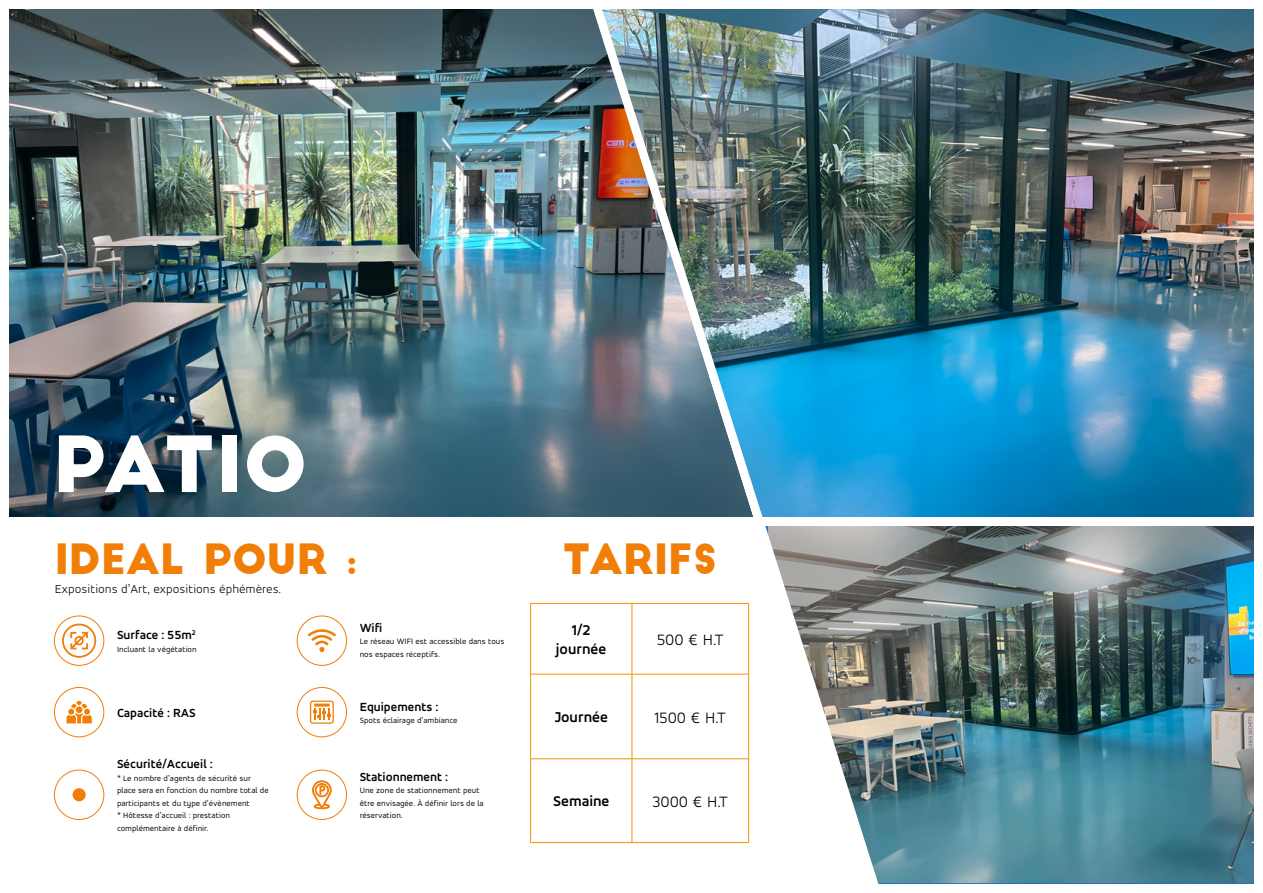
<style>
.page{position:relative;width:1263px;height:893px;background:#fff}
.page>*{position:absolute;margin:0;border:0;box-sizing:border-box;transform-origin:0 0}
.t1{font:75.45px "Big John";letter-spacing:-.02em;color:#fff}
.t2{font:40.8px "Big John";color:#f07e07}
.t3{font:300 16.5px "Accord Alternate";color:#000}
.t4{font:700 15.15px/19.5px "Accord Alternate";color:#000;text-align:center}
.t5{font:700 12.6px "Accord Alternate";color:#000}
.t6{font:300 12.6px "Accord Alternate";color:#000}
.t7{font:8.4px/12.6px "Accord Alternate";color:#000}
</style>
<div class="page">
<img style="left:9px;top:9px;width:581px;height:508px">
<div style="left:54px;top:687px;width:50px;height:50px;border:1px solid #f07e07;border-radius:50%"></div>
<div style="left:297px;top:687px;width:50px;height:50px;border:1px solid #f07e07;border-radius:50%"></div>
<svg style="left:67px;top:701px;width:25px;height:22px"></svg>
<svg style="left:310px;top:701px;width:24px;height:23px"></svg>
<hr style="left:314px;top:704px;width:16px;height:3px;background:#f07e07">
<hr style="left:530px;top:603px;width:102px;height:1px;background:#f39200">
<hr style="left:531px;top:674px;width:101px;height:1px;background:#f39200">
<hr style="left:531px;top:758px;width:101px;height:1px;background:#f39200">
<hr style="left:530px;top:842px;width:102px;height:1px;background:#f39200">
<hr style="left:530px;top:604px;width:1px;height:70px;background:#f39200">
<hr style="left:530px;top:674px;width:1px;height:85px;background:#f39200">
<hr style="left:530px;top:759px;width:1px;height:83px;background:#f39200">
<div style="left:54px;top:615px;width:50px;height:51px;border:1px solid #f07e07;border-radius:50%"></div>
<svg style="left:61px;top:623px;width:36px;height:36px"></svg>
<div style="left:297px;top:615px;width:50px;height:51px;border:1px solid #f07e07;border-radius:50%"></div>
<svg style="left:308px;top:629px;width:28px;height:23px"></svg>
<img style="left:881px;top:9px;width:373px;height:508px">
<img style="left:881px;top:526px;width:373px;height:357px">
<img style="left:590px;top:9px;width:291px;height:875px">
<div style="left:297px;top:770px;width:50px;height:50px;border:1px solid #f07e07;border-radius:50%"></div>
<svg style="left:312px;top:780px;width:20px;height:29px"></svg>
<div style="left:54px;top:770px;width:50px;height:50px;border:1px solid #f07e07;border-radius:50%"></div>
<div style="left:73px;top:788px;width:13px;height:13px;background:#f07e07;border-radius:50%"></div>
<h1 class="t1" style="left:53px;top:431px;width:257px">PATIO</h1>
<h2 class="t2" style="left:55px;top:541px;width:304px">IDEAL POUR :</h2>
<h3 class="t6" style="left:55px;top:582px;width:228px">Expositions d’Art, expositions éphémères.</h3>
<h3 class="t5" style="left:117px;top:627px;width:80px">Surface : 55m<sup>2</sup></h3>
<p class="t7" style="left:117px;top:642px;width:81px">Incluant la végétation</p>
<h3 class="t5" style="left:117px;top:705px;width:80px">Capacité : RAS</h3>
<h3 class="t5" style="left:117px;top:756px;width:97px">Sécurité/Accueil :</h3>
<p class="t7" style="left:117px;top:771px;width:153px">* Le nombre d’agents de sécurité sur place sera en fonction du nombre total de participants et du type d’évènement<br>* Hôtesse d’accueil : prestation complémentaire à définir.</p>
<h3 class="t5" style="left:360px;top:620px;width:24px">Wifi</h3>
<p class="t7" style="left:360px;top:635px;width:146px">Le réseau WIFI est accessible dans tous nos espaces réceptifs.</p>
<h3 class="t5" style="left:360px;top:699px;width:80px">Equipements :</h3>
<p class="t7" style="left:360px;top:714px;width:99px">Spots éclairage d’ambiance</p>
<h3 class="t5" style="left:360px;top:769px;width:90px">Stationnement :</h3>
<p class="t7" style="left:360px;top:784px;width:125px">Une zone de stationnement peut être envisagée. À définir lors de la réservation.</p>
<h2 class="t2" style="left:562px;top:541px;width:157px">TARIFS</h2>
<h3 class="t4" style="left:556px;top:620px;width:52px">1/2 journée</h3>
<h3 class="t3" style="left:657px;top:630px;width:69px">500 € H.T</h3>
<h3 class="t4" style="left:554px;top:707px;width:55px">Journée</h3>
<h3 class="t3" style="left:654px;top:707px;width:73px">1500 € H.T</h3>
<h3 class="t4" style="left:553px;top:791px;width:58px">Semaine</h3>
<h3 class="t3" style="left:652px;top:792px;width:77px">3000 € H.T</h3>
</div>
